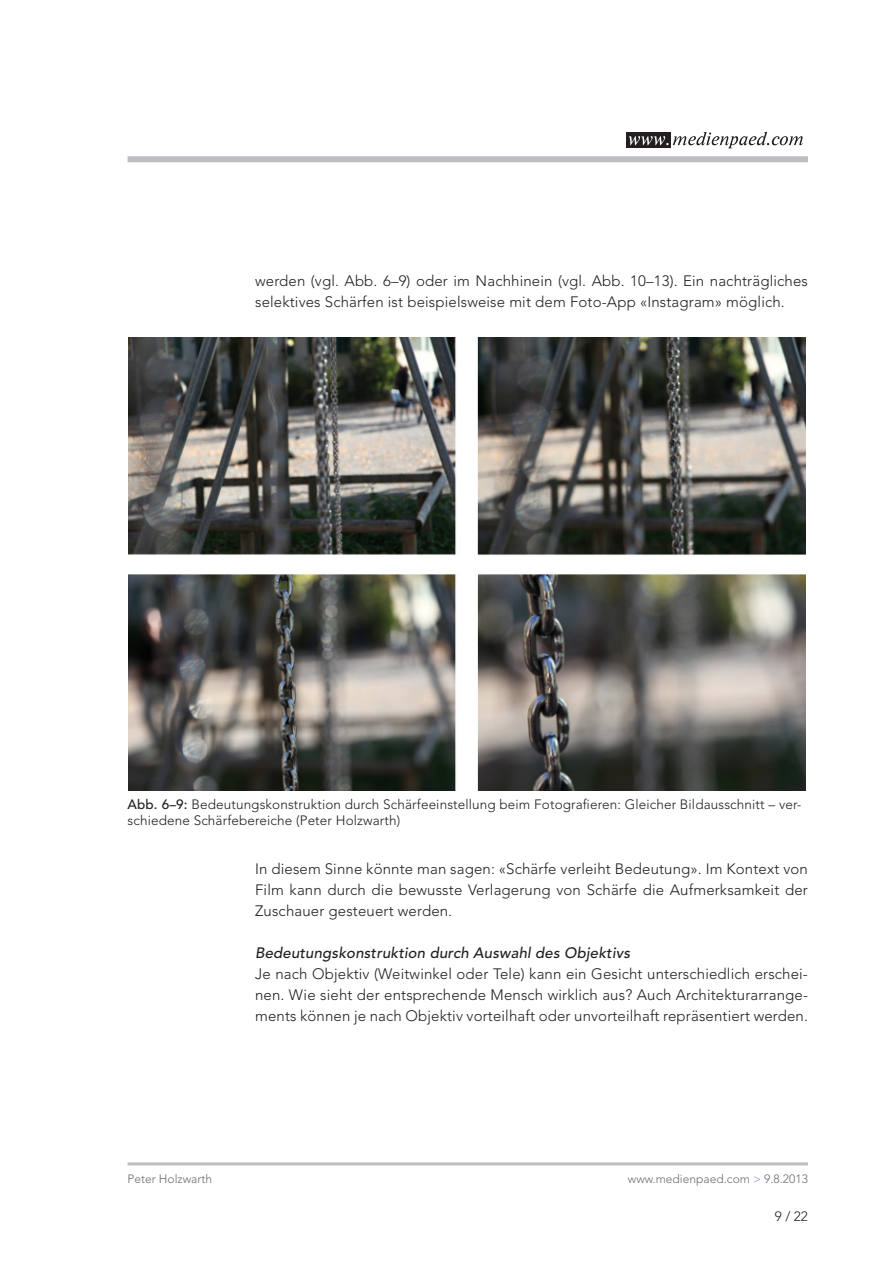
<style>
.page{position:relative;width:893px;height:1263px;background:#fff}
.page>*{position:absolute;margin:0;border:0;box-sizing:border-box;transform-origin:0 0}
.t1{font:300 15px/21px "Avenir LT Std";letter-spacing:.01em;color:#231f20;text-align:justify}
.t2{font:italic 500 15px "Avenir LT Std";letter-spacing:.01em;color:#231f20}
.t3{font:300 13.5px/16.2px "Avenir LT Std";letter-spacing:.01em;color:#231f20}
.t4{font:300 12px "Avenir LT Std";color:#6c6d70}
.s1{font-weight:500}
.s2{color:#748cbb}
</style>
<div class="page">
<div style="left:128px;top:156px;width:680px;height:6px;background:#bcbdc0"></div>
<hr style="left:128px;top:1162px;width:680px;height:3px;background:#bcbdc0">
<div style="left:626px;top:133px;width:45px;height:15px;background:#231f20"></div>
<svg style="left:629px;top:132px;width:174px;height:16px"></svg>
<img style="left:129px;top:338px;width:676px;height:452px">
<p class="t1" style="left:255px;top:270px;width:554px">werden (vgl. Abb. 6–9) oder im Nachhinein (vgl. Abb. 10–13). Ein nachträgliches selektives Schärfen ist beispielsweise mit dem Foto-App «Instagram» möglich.</p>
<p class="t3" style="left:128px;top:796px;width:675px"><span class="s1">Abb. 6–9:</span> Bedeutungskonstruktion durch Schärfeeinstellung beim Fotografieren: Gleicher Bildausschnitt – ver&shy;schiedene Schärfebereiche (Peter Holzwarth)</p>
<p class="t1" style="left:255px;top:858px;width:554px">In diesem Sinne könnte man sagen: «Schärfe verleiht Bedeutung». Im Kontext von Film kann durch die bewusste Verlagerung von Schärfe die Aufmerksamkeit der Zuschauer gesteuert werden.</p>
<p class="t2" style="left:255px;top:944px;width:376px">Bedeutungskonstruktion durch Auswahl des Objektivs</p>
<p class="t1" style="left:255px;top:963px;width:554px">Je nach Objektiv (Weitwinkel oder Tele) kann ein Gesicht unterschiedlich erschei&shy;nen. Wie sieht der entsprechende Mensch wirklich aus? Auch Architekturarrange&shy;ments können je nach Objektiv vorteilhaft oder unvorteilhaft repräsentiert werden.</p>
<p class="t4" style="left:128px;top:1171px;width:86px">Peter Holzwarth</p>
<p class="t4" style="left:628px;top:1171px;width:181px">www.medienpaed.com <span class="s2">&gt;</span> 9.8.2013</p>
<p class="t3" style="left:775px;top:1208px;width:35px">9 / 22</p>
</div>
